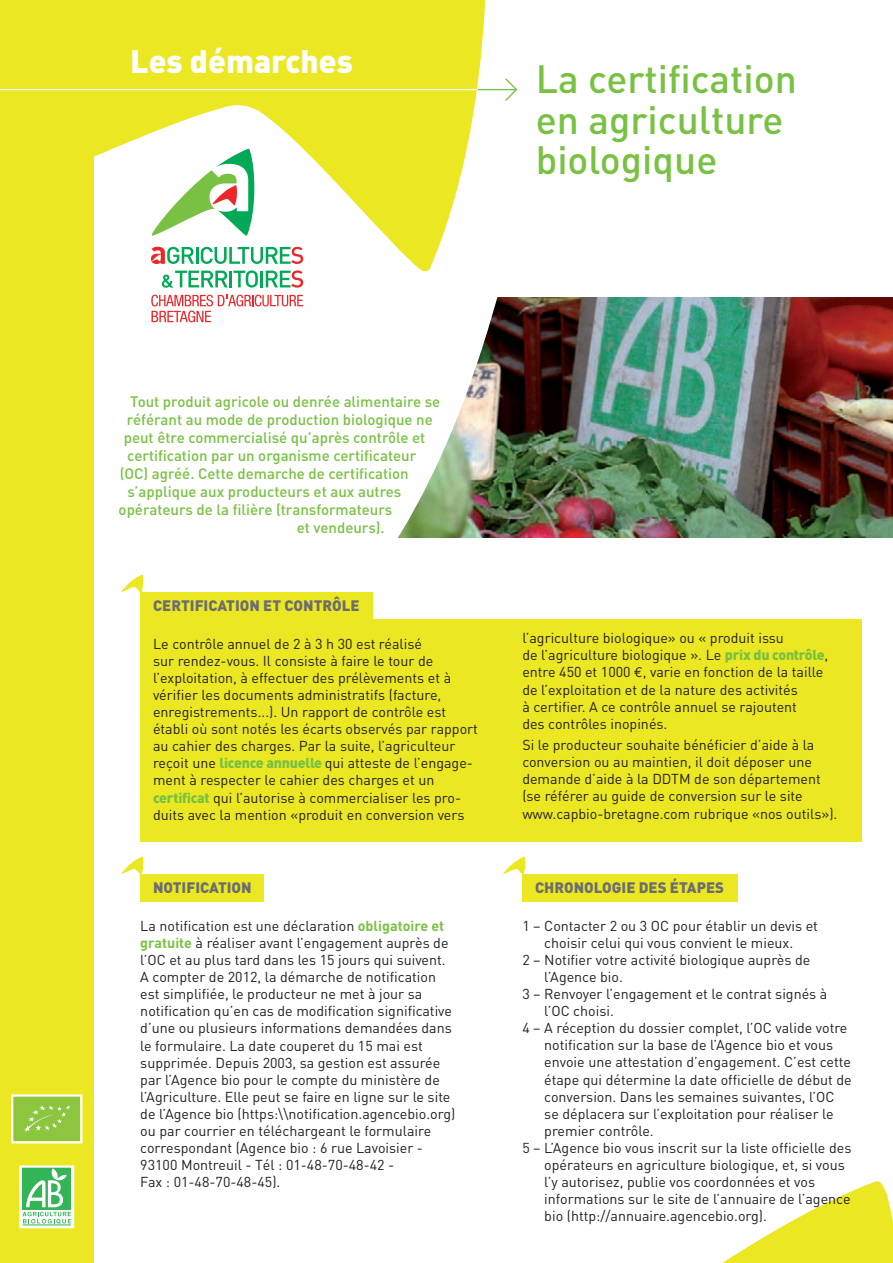
<style>
.page{position:relative;width:893px;height:1263px;background:#fff}
.page>*{position:absolute;margin:0;border:0;box-sizing:border-box;transform-origin:0 0}
.t1{font:500 39px/40.5px "DIN";color:#79c142}
.t2{font:900 31.95px "DIN";color:#fff}
.t3{font:500 15px "DIN";color:#79c142}
.t4{font:900 15px "DIN";color:#6c6d70}
.t5{font:14.25px/17.1px "DIN";color:#231f20}
.s1{font-weight:900;color:#79c142}
.s2{font-weight:700;color:#79c142}
.s3{font-family:"Euro Mono"}
</style>
<div class="page">
<img style="left:526px;top:297px;width:367px;height:240px">
<svg style="left:263px;top:271px;width:263px;height:267px"></svg>
<div style="left:140px;top:592px;width:233px;height:28px;background:#ebe823"></div>
<div style="left:140px;top:620px;width:721px;height:222px;background:#ebe823"></div>
<svg style="left:121px;top:575px;width:22px;height:17px"></svg>
<svg style="left:722px;top:1181px;width:171px;height:82px;fill:#ebe823"></svg>
<div style="left:0;top:0;width:94px;height:1263px;background:#ebe823"></div>
<svg style="left:490px;top:79px;width:27px;height:22px"></svg>
<svg style="left:0;top:0;width:490px;height:271px;fill:#ebe823"></svg>
<hr style="left:0;top:89px;width:478px;height:1px;background:#fff">
<svg style="left:151px;top:295px;width:152px;height:27px"></svg>
<svg style="left:162px;top:270px;width:96px;height:18px"></svg>
<hr style="left:260px;top:271px;width:3px;height:16px;background:#00a955">
<svg style="left:266px;top:270px;width:37px;height:18px"></svg>
<svg style="left:151px;top:247px;width:152px;height:17px"></svg>
<svg style="left:152px;top:149px;width:102px;height:87px"></svg>
<hr style="left:23px;top:1224px;width:48px;height:1px;background:#32b457">
<svg style="left:22px;top:1168px;width:49px;height:56px"></svg>
<div style="left:19px;top:1165px;width:55px;height:63px;border:2px solid #fff"></div>
<svg style="left:11px;top:1094px;width:72px;height:50px"></svg>
<div style="left:140px;top:874px;width:124px;height:28px;background:#ebe823"></div>
<svg style="left:121px;top:857px;width:22px;height:17px"></svg>
<div style="left:522px;top:874px;width:216px;height:28px;background:#ebe823"></div>
<svg style="left:503px;top:857px;width:22px;height:17px"></svg>
<h2 class="t2" style="left:130px;top:40px;width:224px">les démarches</h2>
<h1 class="t1" style="left:536px;top:58px;width:263px">La certification en agriculture biologique</h1>
<p class="t3" style="left:130px;top:392px;width:312px">Tout produit agricole ou denrée alimentaire se</p>
<p class="t3" style="left:127px;top:410px;width:307px">référant au mode de production biologique ne</p>
<p class="t3" style="left:124px;top:428px;width:303px">peut être commercialisé qu’après contrôle et</p>
<p class="t3" style="left:127px;top:446px;width:290px">certification par un organisme certificateur</p>
<p class="t3" style="left:120px;top:464px;width:291px">(OC) agréé. Cette demarche de certification</p>
<p class="t3" style="left:128px;top:482px;width:275px">s’applique aux producteurs et aux autres</p>
<p class="t3" style="left:119px;top:500px;width:275px">opérateurs de la filière (transformateurs</p>
<p class="t3" style="left:297px;top:518px;width:90px">et vendeurs).</p>
<p class="t4" style="left:153px;top:596px;width:208px">certification et contrôle</p>
<p class="t5" style="left:153px;top:635px;width:326px">Le contrôle annuel de 2 à 3 h 30 est réalisé<br>sur rendez-vous. Il consiste à faire le tour de l’exploitation, à effectuer des prélèvements et à vérifier les documents administratifs (facture, enregistrements...). Un rapport de contrôle est établi où sont notés les écarts observés par rapport au cahier des charges. Par la suite, l’agriculteur reçoit une <span class="s1">licence annuelle</span> qui atteste de l’engage&shy;ment à respecter le cahier des charges et un <span class="s1">certificat</span> qui l’autorise à commercialiser les pro&shy;duits avec la mention «produit en conversion vers</p>
<p class="t4" style="left:153px;top:878px;width:100px">notification</p>
<p class="t5" style="left:140px;top:917px;width:316px">La notification est une déclaration <span class="s2">obligatoire et gratuite</span> à réaliser avant l’engagement auprès de l’OC et au plus tard dans les 15 jours qui suivent.<br>A compter de 2012, la démarche de notification est simplifiée, le producteur ne met à jour sa notification qu’en cas de modification significative d’une ou plusieurs informations demandées dans le formulaire. La date couperet du 15 mai est supprimée. Depuis 2003, sa gestion est assurée par l’Agence bio pour le compte du ministère de l’Agriculture. Elle peut se faire en ligne sur le site de l’Agence bio (https:\\notification.agencebio.org) ou par courrier en téléchargeant le formulaire correspondant (Agence bio : 6 rue Lavoisier - 93100 Montreuil - Tél : 01-48-70-48-42 -<br>Fax : 01-48-70-48-45).</p>
<p class="t5" style="left:522px;top:629px;width:307px">l’agriculture biologique» ou « produit issu<br>de l’agriculture biologique ». Le <span class="s1">prix du contrôle</span>, entre 450 et 1000 <span class="s3">€</span>, varie en fonction de la taille de l’exploitation et de la nature des activités<br>à certifier. A ce contrôle annuel se rajoutent<br>des contrôles inopinés.</p>
<p class="t5" style="left:522px;top:736px;width:317px">Si le producteur souhaite bénéficier d’aide à la conversion ou au maintien, il doit déposer une demande d’aide à la DDTM de son département (se référer au guide de conversion sur le site www.capbio-bretagne.com rubrique «nos outils»).</p>
<p class="t4" style="left:535px;top:878px;width:189px">chronologie des étapes</p>
<p class="t5" style="left:522px;top:917px;width:297px">1 – Contacter 2 ou 3 OC pour établir un devis et</p>
<p class="t5" style="left:544px;top:934px;width:250px">choisir celui qui vous convient le mieux.</p>
<p class="t5" style="left:522px;top:951px;width:290px">2 – Notifier votre activité biologique auprès de</p>
<p class="t5" style="left:544px;top:968px;width:80px">l’Agence bio.</p>
<p class="t5" style="left:522px;top:985px;width:307px">3 – Renvoyer l’engagement et le contrat signés à</p>
<p class="t5" style="left:544px;top:1002px;width:71px">l’OC choisi.</p>
<p class="t5" style="left:522px;top:1019px;width:327px">4 – A réception du dossier complet, l’OC valide votre</p>
<p class="t5" style="left:544px;top:1036px;width:290px">notification sur la base de l’Agence bio et vous</p>
<p class="t5" style="left:544px;top:1053px;width:308px">envoie une attestation d’engagement. C’est cette</p>
<p class="t5" style="left:544px;top:1070px;width:309px">étape qui détermine la date officielle de début de</p>
<p class="t5" style="left:544px;top:1088px;width:292px">conversion. Dans les semaines suivantes, l’OC</p>
<p class="t5" style="left:544px;top:1105px;width:291px">se déplacera sur l’exploitation pour réaliser le</p>
<p class="t5" style="left:544px;top:1122px;width:111px">premier contrôle.</p>
<p class="t5" style="left:522px;top:1139px;width:331px">5 – L’Agence bio vous inscrit sur la liste officielle des</p>
<p class="t5" style="left:544px;top:1156px;width:302px">opérateurs en agriculture biologique, et, si vous</p>
<p class="t5" style="left:544px;top:1173px;width:272px">l’y autorisez, publie vos coordonnées et vos</p>
<p class="t5" style="left:544px;top:1190px;width:308px">informations sur le site de l’annuaire de l’agence</p>
<p class="t5" style="left:544px;top:1207px;width:224px">bio (http://annuaire.agencebio.org).</p>
</div>
